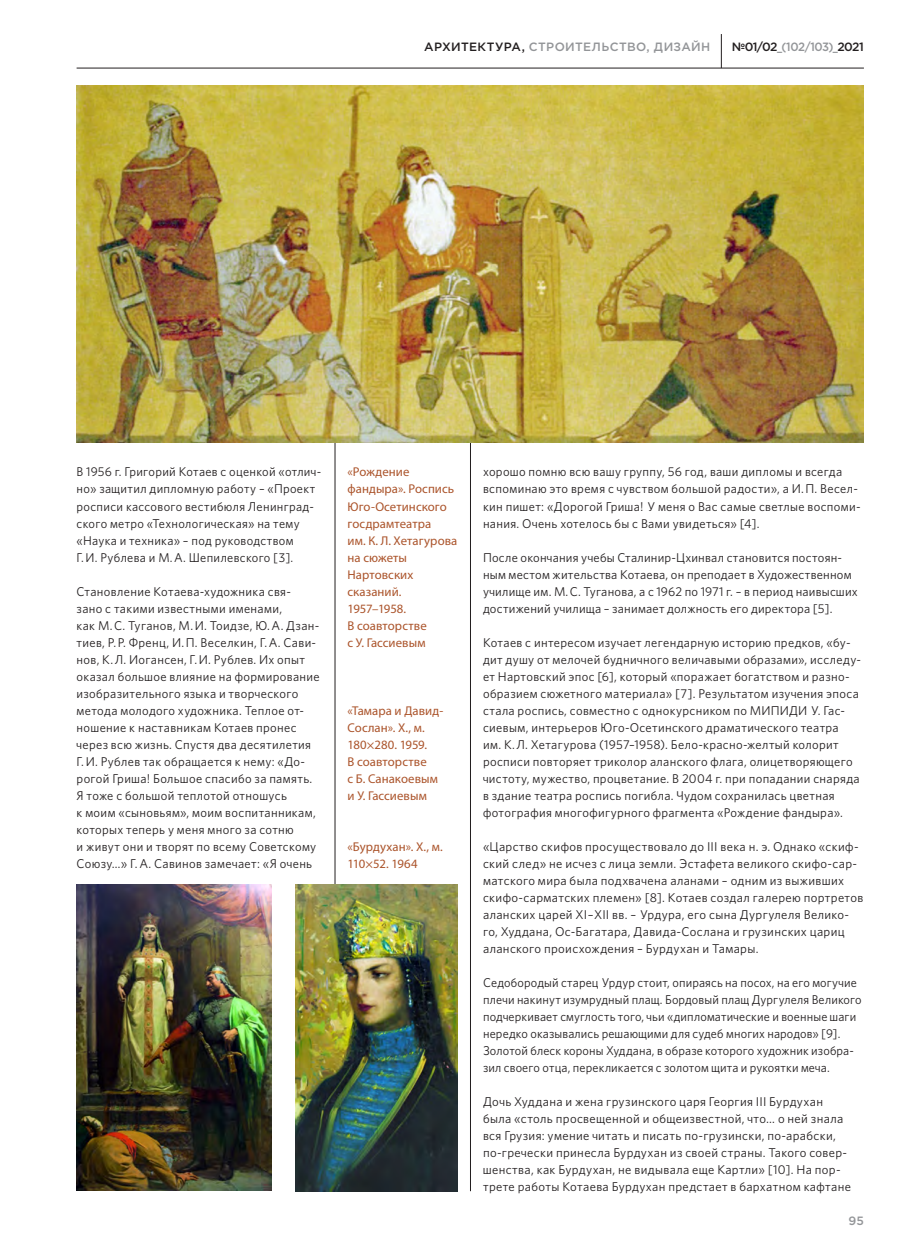
<style>
.page{position:relative;width:915px;height:1255px;background:#fff}
.page>*{position:absolute;margin:0;border:0;box-sizing:border-box;transform-origin:0 0}
.t1{font:12.75px/17px "Whitney OTSPN";letter-spacing:.025em;color:#231f20}
.t2{font:12.75px/17px "Myriad Pro";letter-spacing:.005em;color:#ab542b}
.t3{font:500 12px "Gotham OTSPN";letter-spacing:.025em;color:#939598}
.t4{font:500 12px "Gotham OTSPN";letter-spacing:-.055em;color:#939598;scale:.7 1}
.s1{color:#231f20}
</style>
<div class="page">
<hr style="left:77px;top:68px;width:786px;height:1px;background:#231f20">
<hr style="left:720px;top:34px;width:1px;height:34px;background:#231f20">
<hr style="left:470px;top:85px;width:1px;height:1106px;background:#231f20">
<hr style="left:334px;top:85px;width:1px;height:1106px;background:#231f20">
<img style="left:77px;top:85px;width:786px;height:357px">
<img style="left:295px;top:884px;width:162px;height:307px">
<img style="left:77px;top:884px;width:195px;height:306px">
<p class="t3" style="left:424px;top:41px;width:287px"><span class="s1">Архитектура,</span> Строительство, Дизайн</p>
<p class="t4" style="left:731px;top:41px;width:190px"><span class="s1">№01/02</span>_(102/103)_<span class="s1">2021</span></p>
<p class="t1" style="left:77px;top:463px;width:246px">В 1956 г. Григорий Котаев с оценкой «отлич&shy;но» защитил дипломную работу – «Проект росписи кассового вестибюля Ленинград&shy;ского метро «Технологическая» на тему «Наука и техника» – под руководством<br>Г.И. Рублева и М.А. Шепилевского [3].</p>
<p class="t1" style="left:77px;top:582px;width:244px">Становление Котаева-художника свя&shy;зано с такими известными именами,<br>как М.С. Туганов, М.И. Тоидзе, Ю.А. Дзан&shy;тиев, Р.Р. Френц, И.П. Веселкин, Г.А. Сави&shy;нов, К.Л. Иогансен, Г.И. Рублев. Их опыт оказал большое влияние на формирование изобразительного языка и творческого метода молодого художника. Теплое от&shy;ношение к наставникам Котаев пронес через всю жизнь. Спустя два десятилетия Г.И. Рублев так обращается к нему: «До&shy;рогой Гриша! Большое спасибо за память.<br>Я тоже с большой теплотой отношусь<br>к моим «сыновьям», моим воспитанникам, которых теперь у меня много за сотню<br>и живут они и творят по всему Советскому Союзу…» Г.А. Савинов замечает: «Я очень</p>
<p class="t2" style="left:347px;top:463px;width:111px">«Рождение фандыра». Роспись<br>Юго-Осетинского госдрамтеатра<br>им. К. Л. Хетагурова на сюжеты<br>Нартовских сказаний.<br>1957–1958.<br>В соавторстве<br>с У. Гассиевым</p>
<p class="t2" style="left:347px;top:701px;width:97px">«Тамара и Давид-<br>Сослан». Х., м.<br>180×280. 1959.<br>В соавторстве<br>с Б. Санакоевым и У. Гассиевым</p>
<p class="t2" style="left:347px;top:837px;width:97px">«Бурдухан». Х., м.<br>110×52. 1964</p>
<p class="t1" style="left:483px;top:463px;width:379px">хорошо помню всю вашу группу, 56 год, ваши дипломы и всегда вспоминаю это время с чувством большой радости», а И.П. Весел&shy;кин пишет: «Дорогой Гриша! У меня о Вас самые светлые воспоми&shy;нания. Очень хотелось бы с Вами увидеться» [4].</p>
<p class="t1" style="left:483px;top:548px;width:376px">После окончания учебы Сталинир-Цхинвал становится постоян&shy;ным местом жительства Котаева, он преподает в Художественном училище им. М.С. Туганова, а с 1962 по 1971 г. – в период наивысших достижений училища – занимает должность его директора [5].</p>
<p class="t1" style="left:483px;top:633px;width:379px">Котаев с интересом изучает легендарную историю предков, «бу&shy;дит душу от мелочей будничного величавыми образами», исследу&shy;ет Нартовский эпос [6], который «поражает богатством и разно&shy;образием сюжетного материала» [7]. Результатом изучения эпоса стала роспись, совместно с однокурсником по МИПИДИ У. Гас&shy;сиевым, интерьеров Юго-Осетинского драматического театра<br>им. К.Л. Хетагурова (1957–1958). Бело-красно-желтый колорит росписи повторяет триколор аланского флага, олицетворяющего чистоту, мужество, процветание. В 2004 г. при попадании снаряда в здание театра роспись погибла. Чудом сохранилась цветная фотография многофигурного фрагмента «Рождение фандыра».</p>
<p class="t1" style="left:483px;top:837px;width:382px">«Царство скифов просуществовало до III века н. э. Однако «скиф&shy;ский след» не исчез с лица земли. Эстафета великого скифо-сар&shy;матского мира была подхвачена аланами – одним из выживших скифо-сарматских племен» [8]. Котаев создал галерею портретов аланских царей XI–XII вв. – Урдура, его сына Дургулеля Велико&shy;го, Худдана, Ос-Багатара, Давида-Сослана и грузинских цариц аланского происхождения – Бурдухан и Тамары.</p>
<p class="t1" style="left:483px;top:973px;width:380px">Седобородый старец Урдур стоит, опираясь на посох, на его могучие плечи накинут изумрудный плащ. Бордовый плащ Дургулеля Великого подчеркивает смуглость того, чьи «дипломатические и военные шаги нередко оказывались решающими для судеб многих народов» [9].<br>Золотой блеск короны Худдана, в образе которого художник изобра&shy;зил своего отца, перекликается с золотом щита и рукоятки меча.</p>
<p class="t1" style="left:483px;top:1092px;width:369px">Дочь Худдана и жена грузинского царя Георгия III Бурдухан была «столь просвещенной и общеизвестной, что… о ней знала вся Грузия: умение читать и писать по-грузински, по-арабски, по-гречески принесла Бурдухан из своей страны. Такого совер&shy;шенства, как Бурдухан, не видывала еще Картли» [10]. На пор&shy;трете работы Котаева Бурдухан предстает в бархатном кафтане</p>
<p class="t3" style="left:848px;top:1215px;width:17px">95</p>
</div>
